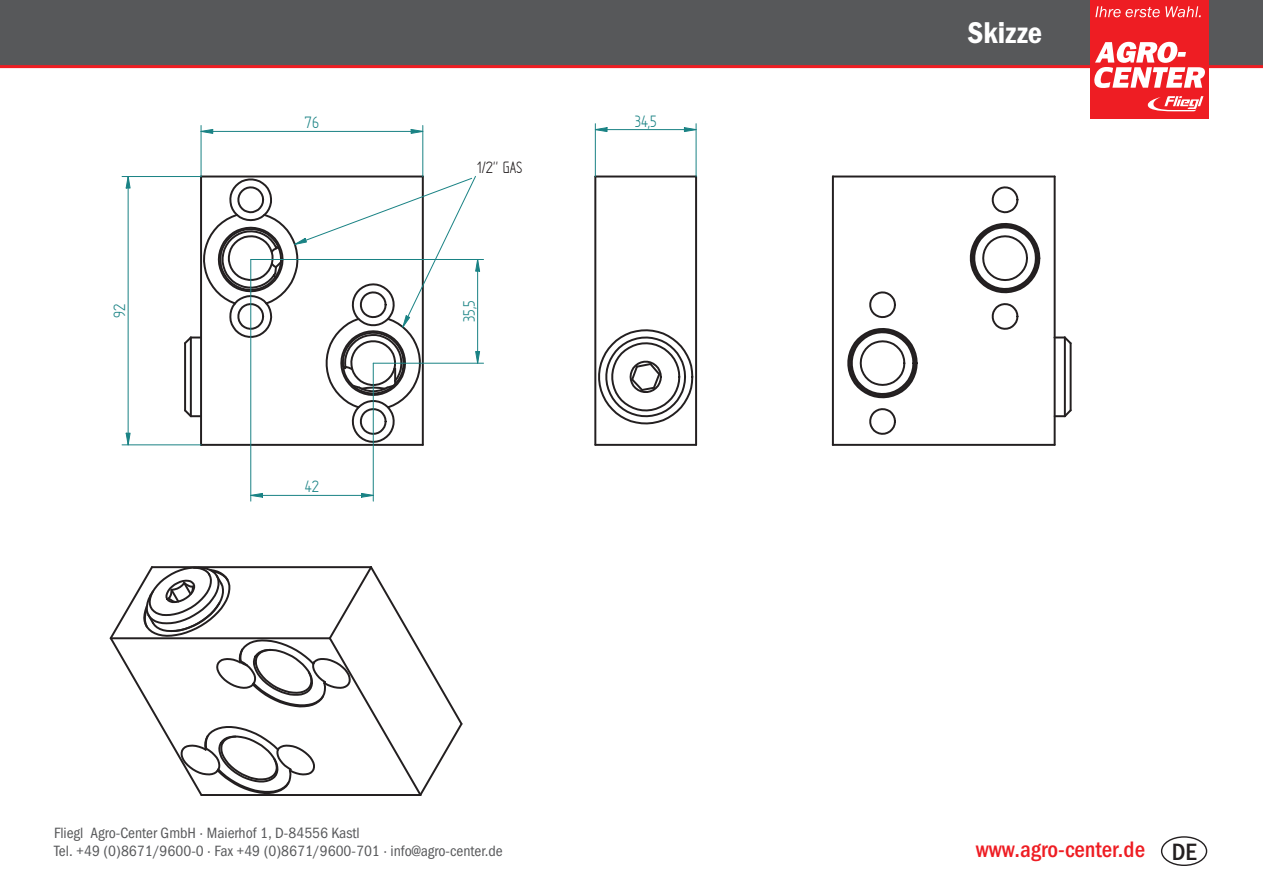
<style>
.page{position:relative;width:1263px;height:893px;background:#fff}
.page>*{position:absolute;margin:0;border:0;box-sizing:border-box;transform-origin:0 0}
.t1{font:30.15px "Franklin Gothic Demi Cond ITC";color:#fff}
.t2{font:23.85px "Franklin Gothic Medi Cond ITC";color:#231f20}
.t3{font:22.5px "Franklin Gothic Medi Cond ITC";color:#ee1d23}
.t4{font:18.75px "Solid Edge ISO";color:#198284}
.t5{font:18.75px "Solid Edge ISO";color:#231f20}
.t6{font:15px/18px "Franklin Gothic Book Cond ITC";color:#57585a}
</style>
<div class="page">
<hr style="left:594px;top:177px;width:2px;height:268px;background:#231f20">
<hr style="left:695px;top:177px;width:2px;height:268px;background:#231f20">
<hr style="left:595px;top:444px;width:101px;height:2px;background:#231f20">
<hr style="left:595px;top:176px;width:101px;height:1px;background:#231f20">
<svg style="left:598px;top:329px;width:96px;height:96px"></svg>
<hr style="left:422px;top:176px;width:2px;height:269px;background:#231f20">
<hr style="left:201px;top:444px;width:222px;height:2px;background:#231f20">
<svg style="left:109px;top:566px;width:354px;height:230px"></svg>
<hr style="left:1054px;top:177px;width:2px;height:268px;background:#231f20">
<hr style="left:833px;top:444px;width:222px;height:2px;background:#231f20">
<hr style="left:832px;top:176px;width:2px;height:269px;background:#231f20">
<hr style="left:833px;top:176px;width:222px;height:1px;background:#231f20">
<svg style="left:847px;top:328px;width:71px;height:71px"></svg>
<svg style="left:869px;top:291px;width:27px;height:28px"></svg>
<svg style="left:869px;top:408px;width:27px;height:27px"></svg>
<svg style="left:991px;top:303px;width:28px;height:27px"></svg>
<svg style="left:991px;top:186px;width:28px;height:28px"></svg>
<hr style="left:1064px;top:337px;width:2px;height:79px;background:#231f20">
<hr style="left:1070px;top:343px;width:1px;height:67px;background:#231f20">
<svg style="left:1055px;top:407px;width:17px;height:12px"></svg>
<svg style="left:1055px;top:335px;width:17px;height:11px"></svg>
<svg style="left:969px;top:223px;width:72px;height:71px"></svg>
<svg style="left:410px;top:129px;width:14px;height:5px"></svg>
<svg style="left:200px;top:129px;width:13px;height:5px"></svg>
<hr style="left:422px;top:125px;width:1px;height:52px;background:#198284">
<hr style="left:201px;top:125px;width:1px;height:52px;background:#198284">
<hr style="left:201px;top:131px;width:222px;height:1px;background:#198284">
<svg style="left:125px;top:177px;width:6px;height:12px"></svg>
<svg style="left:125px;top:432px;width:6px;height:14px"></svg>
<hr style="left:122px;top:176px;width:79px;height:1px;background:#198284">
<hr style="left:122px;top:444px;width:79px;height:1px;background:#198284">
<hr style="left:128px;top:177px;width:1px;height:268px;background:#198284">
<svg style="left:594px;top:127px;width:14px;height:5px"></svg>
<svg style="left:684px;top:127px;width:12px;height:5px"></svg>
<hr style="left:595px;top:124px;width:1px;height:53px;background:#198284">
<hr style="left:696px;top:124px;width:1px;height:53px;background:#198284">
<hr style="left:595px;top:129px;width:101px;height:1px;background:#198284">
<hr style="left:251px;top:259px;width:233px;height:1px;background:#198284">
<hr style="left:373px;top:363px;width:111px;height:1px;background:#198284">
<svg style="left:251px;top:493px;width:12px;height:5px"></svg>
<svg style="left:361px;top:493px;width:12px;height:5px"></svg>
<hr style="left:250px;top:259px;width:1px;height:242px;background:#198284">
<hr style="left:373px;top:363px;width:1px;height:138px;background:#198284">
<hr style="left:251px;top:495px;width:122px;height:1px;background:#198284">
<svg style="left:184px;top:175px;width:296px;height:269px"></svg>
<div style="left:0;top:0;width:1263px;height:65px;background:#57585a"></div>
<hr style="left:0;top:65px;width:1263px;height:3px;background:#ee1d23">
<div style="left:1090px;top:0;width:118px;height:118px;background:#ee1d23"></div>
<svg style="left:1147px;top:96px;width:56px;height:15px"></svg>
<svg style="left:1095px;top:6px;width:106px;height:11px"></svg>
<svg style="left:1094px;top:42px;width:111px;height:46px"></svg>
<div style="left:1161px;top:836px;width:46px;height:30px;border:1px solid #231f20;border-radius:50%"></div>
<p class="t4" style="left:110px;top:318px;width:16px;rotate:-90deg">92</p>
<p class="t4" style="left:305px;top:113px;width:16px">76</p>
<p class="t4" style="left:305px;top:477px;width:16px">42</p>
<p class="t5" style="left:477px;top:158px;width:47px">1/2" GAS</p>
<p class="t4" style="left:459px;top:322px;width:23px;rotate:-90deg">35,5</p>
<p class="t4" style="left:635px;top:112px;width:23px">34,5</p>
<p class="t6" style="left:54px;top:824px;width:450px">Fliegl Agro-Center GmbH · Maierhof 1, D-84556 Kastl<br>Tel. +49 (0)8671/9600-0 · Fax +49 (0)8671/9600-701 · info@agro-center.de</p>
<h1 class="t1" style="left:968px;top:15px;width:76px">Skizze</h1>
<h3 class="t3" style="left:976px;top:836px;width:171px">www.agro-center.de</h3>
<h2 class="t2" style="left:1172px;top:837px;width:26px">DE</h2>
</div>
